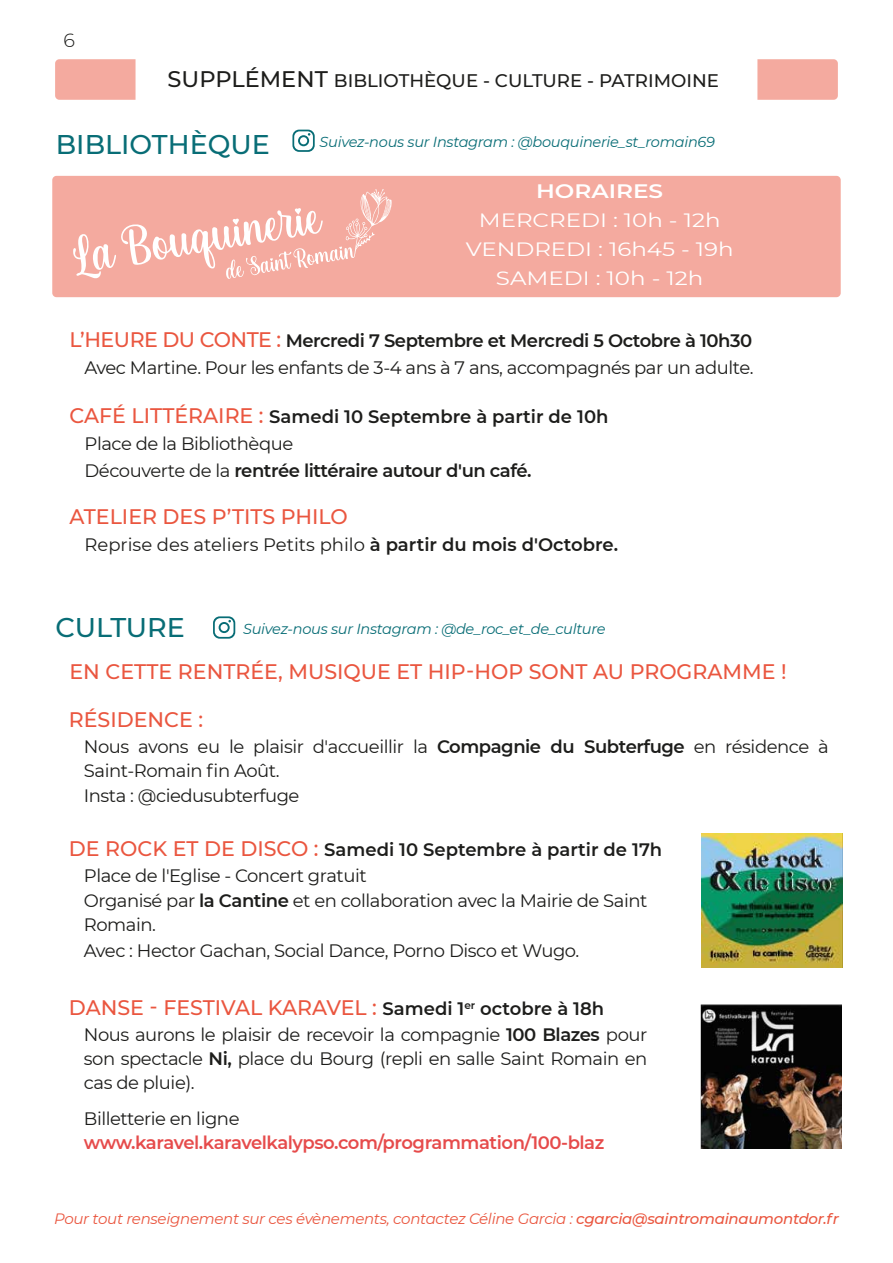
<style>
.page{position:relative;width:893px;height:1263px;background:#fff}
.page>*{position:absolute;margin:0;border:0;box-sizing:border-box;transform-origin:0 0}
.t1{font:500 27px "Montserrat";color:#086d76}
.t2{font:500 21px "Montserrat";color:#ea563f}
.t3{font:600 19.5px "Montserrat";color:#fff;scale:1.19 1}
.t4{font:19.2px/28.8px "Montserrat";color:#fff;text-align:center;scale:1.19 1}
.t5{font:300 19.05px "Montserrat";color:#1d1d1b}
.t6{font:500 18.15px "Montserrat";color:#1d1d1b}
.t7{font:18px/25.2px "Montserrat";letter-spacing:-.025em;color:#1d1d1b}
.t8{font:600 18px/27px "Montserrat";letter-spacing:-.025em;color:#1d1d1b}
.t9{font:600 18px "Montserrat";letter-spacing:-.025em;color:#e64b4b}
.t10{font:18px "Montserrat";color:#1d1d1b}
.t11{font:italic 15px "Montserrat";letter-spacing:-.02em;color:#ea563f}
.t12{font:italic 14.55px "Montserrat";letter-spacing:-.02em;color:#086d76}
.s1{font-size:22.5px}
.s2{font-weight:500;font-size:21px;color:#ea563f}
.s3{font-weight:600}
.s4{font-weight:400}
.s5{font-weight:600;font-size:18px;color:#1d1d1b}
.s6{font-weight:500}
</style>
<div class="page">
<svg style="left:292px;top:130px;width:23px;height:22px"></svg>
<div style="left:52px;top:176px;width:789px;height:121px;background:#f4aa9f;border-radius:4px"></div>
<svg style="left:73px;top:189px;width:319px;height:90px"></svg>
<svg style="left:757px;top:59px;width:81px;height:41px;background:#f4aba0"></svg>
<svg style="left:55px;top:59px;width:81px;height:41px;background:#f4aba0"></svg>
<svg style="left:213px;top:616px;width:22px;height:23px"></svg>
<img style="left:701px;top:1004px;width:140px;height:144px">
<img style="left:701px;top:834px;width:142px;height:134px">
<p class="t5" style="left:64px;top:28px;width:13px">6</p>
<p class="t6" style="left:168px;top:68px;width:553px"><span class="s1">SUPPLÉMENT</span> BIBLIOTHÈQUE - CULTURE - PATRIMOINE</p>
<h1 class="t1" style="left:56px;top:125px;width:215px">BIBLIOTHÈQUE</h1>
<p class="t12" style="left:320px;top:132px;width:397px">Suivez-nous sur Instagram : @bouquinerie_st_romain69</p>
<p class="t3" style="left:536px;top:178px;width:108px">HORAIRES</p>
<p class="t4" style="left:466px;top:205px;width:227px">MERCREDI : 10h - 12h<br>VENDREDI : 16h45 - 19h<br>SAMEDI : 10h - 12h</p>
<p class="t7" style="left:70px;top:326px;width:686px;line-height:27px;text-align:right"><span class="s2">L’HEURE DU CONTE :</span> <span class="s3">Mercredi 7 Septembre et Mercredi 5 Octobre à 10h30<br></span>Avec Martine. Pour les enfants de 3-4 ans à 7 ans, accompagnés par un adulte.</p>
<p class="t8" style="left:85px;top:402px;width:525px;text-indent:-15px"><span class="s2">CAFÉ LITTÉRAIRE :</span> Samedi 10 Septembre à partir de 10h<br><span class="s4">Place de la Bibliothèque<br>Découverte de la</span> rentrée littéraire autour d'un café.</p>
<p class="t2" style="left:70px;top:502px;width:280px">ATELIER DES P’TITS PHILO</p>
<p class="t10" style="left:85px;top:532px;width:535px">Reprise des ateliers Petits philo <span class="s3">à partir du mois d'Octobre.</span></p>
<h1 class="t1" style="left:55px;top:609px;width:131px">CULTURE</h1>
<p class="t12" style="left:243px;top:618px;width:364px">Suivez-nous sur Instagram : @de_roc_et_de_culture</p>
<p class="t2" style="left:70px;top:656px;width:719px">EN CETTE RENTRÉE, MUSIQUE ET HIP-HOP SONT AU PROGRAMME !</p>
<p class="t2" style="left:69px;top:705px;width:136px">RÉSIDENCE :</p>
<p class="t7" style="left:84px;top:733px;width:746px;line-height:24.8px">Nous avons eu le plaisir d'accueillir la <span class="s3">Compagnie du Subterfuge</span> en résidence à<br>Saint-Romain fin Août.<br>Insta : @ciedusubterfuge</p>
<p class="t7" style="left:84px;top:837px;width:580px;text-indent:-15px"><span class="s2">DE ROCK ET DE DISCO :</span> <span class="s3">Samedi 10 Septembre à partir de 17h </span>Place de l'Eglise - Concert gratuit<br>Organisé par <span class="s3">la Cantine</span> et en collaboration avec la Mairie de Saint Romain.<br>Avec : Hector Gachan, Social Dance, Porno Disco et Wugo.</p>
<p class="t2" style="left:69px;top:993px;width:537px">DANSE - FESTIVAL KARAVEL : <span class="s5">Samedi 1</span><sup>er</sup> <span class="s5">octobre à 18h</span></p>
<p class="t7" style="left:84px;top:1022px;width:565px;line-height:24px;text-align:justify">Nous aurons le plaisir de recevoir la compagnie <span class="s3">100 Blazes</span> pour son spectacle <span class="s3">Ni,</span> place du Bourg (repli en salle Saint Romain en cas de pluie).</p>
<p class="t7" style="left:84px;top:1105px;width:157px">Billetterie en ligne</p>
<p class="t9" style="left:84px;top:1130px;width:522px">www.karavel.karavelkalypso.com/programmation/100-blaz</p>
<p class="t11" style="left:54px;top:1208px;width:786px">Pour tout renseignement sur ces évènements, contactez Céline Garcia : <span class="s6">cgarcia@saintromainaumontdor.fr</span></p>
</div>
